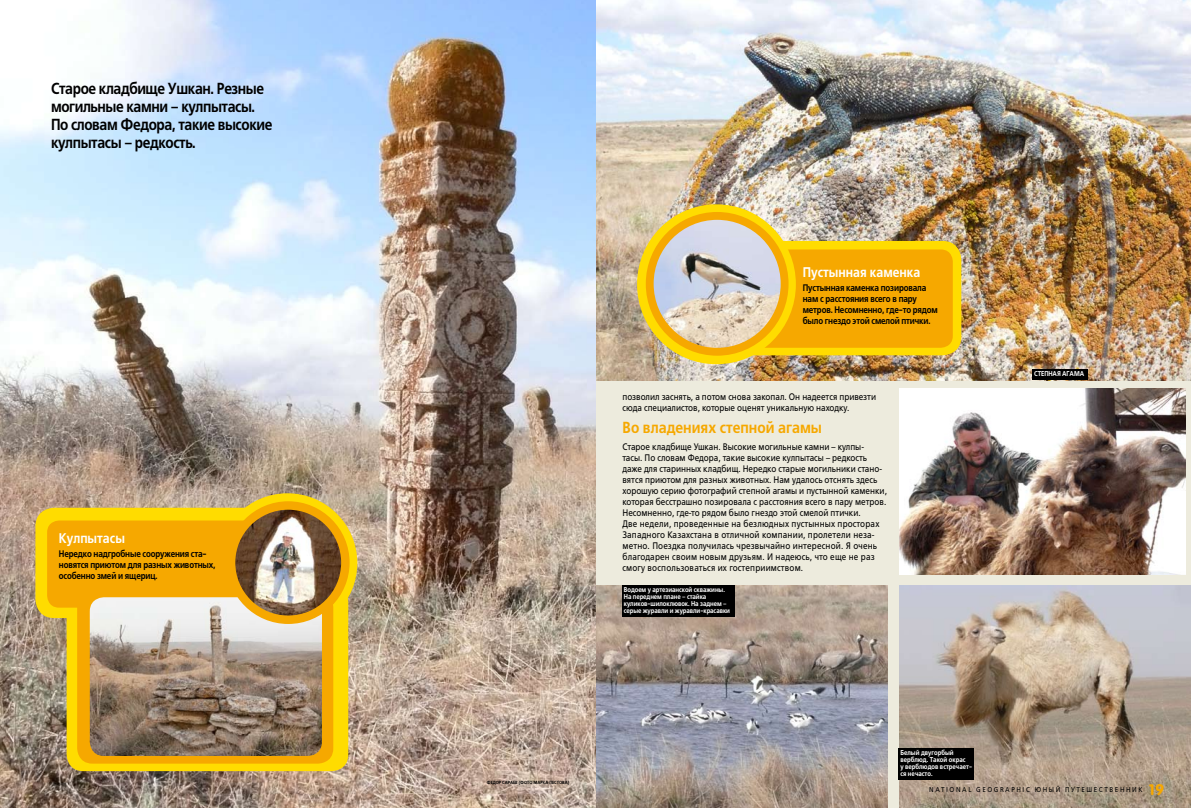
<style>
.page{position:relative;width:1191px;height:808px;background:#edebdd}
.page>*{position:absolute;margin:0;border:0;box-sizing:border-box;transform-origin:0 0}
.t1{font:700 16px/18px "Free Set C";letter-spacing:-.03em;color:#000;scale:.85 1}
.t2{font:700 16px "Free Set C";color:#f6a800;scale:.86 1}
.t3{font:700 14px "Free Set C";color:#fff;scale:.85 1}
.t4{font:9.5px/11px "Free Set C";color:#000;scale:.86 1}
.t5{font:700 9.5px/11px "Free Set C";letter-spacing:-.02em;color:#000;scale:.84 1}
.t6{font:700 7px/7px "Free Set C";letter-spacing:-.01em;color:#fff;scale:.85 1}
.t7{font:7px "Free Set C";letter-spacing:.25em;color:#000;scale:.9 1}
.t8{font:700 4.5px "Free Set C";letter-spacing:-.01em;color:#000;scale:.9 1}
.s1{font-family:"Sans Rounded";font-size:15px;color:#f6a800}
</style>
<div class="page">
<img style="left:899px;top:585px;width:292px;height:223px">
<img style="left:595px;top:585px;width:292px;height:223px">
<img style="left:596px;top:0;width:595px;height:380px">
<img style="left:899px;top:388px;width:286px;height:186px">
<img style="left:0;top:0;width:595px;height:808px">
<div style="left:35px;top:508px;width:231px;height:110px;background:#ffdc00;border-radius:19px"></div>
<div style="left:702px;top:241px;width:259px;height:114px;background:#ffdc00;border-radius:19px"></div>
<div style="left:67px;top:585px;width:281px;height:186px;background:#ffdc00;border-radius:17px"></div>
<div style="left:218px;top:493px;width:139px;height:140px;border:25px solid #ffdc00;border-radius:50%"></div>
<div style="left:77px;top:592px;width:256px;height:172px;background:#f6a800;border-radius:15px"></div>
<div style="left:47px;top:520px;width:258px;height:88px;background:#f6a800;border-radius:12px"></div>
<div style="left:736px;top:249px;width:216px;height:99px;background:#f6a800;border-radius:12px"></div>
<img style="left:90px;top:597px;width:232px;height:159px">
<img style="left:231px;top:505px;width:114px;height:115px;border-radius:57px">
<div style="left:227px;top:501px;width:122px;height:123px;border:8px solid #f6a800;border-radius:50%"></div>
<div style="left:637px;top:204px;width:159px;height:160px;border:24px solid #ffdc00;border-radius:50%"></div>
<img style="left:649px;top:216px;width:135px;height:136px">
<div style="left:646px;top:212px;width:142px;height:144px;border:8px solid #f6a800;border-radius:50%"></div>
<div style="left:899px;top:748px;width:75px;height:32px;background:#000"></div>
<div style="left:622px;top:586px;width:112px;height:31px;background:#000"></div>
<div style="left:1032px;top:370px;width:56px;height:10px;background:#000"></div>
<h1 class="t1" style="left:51px;top:80px;width:262px">Старое кладбище Ушкан. Резные могильные камни – кулпытасы.<br>По словам Федора, такие высокие кулпытасы – редкость.</h1>
<h2 class="t3" style="left:59px;top:530px;width:79px">Кулпытасы</h2>
<p class="t5" style="left:59px;top:548px;width:188px">Нередко надгробные сооружения ста&shy;новятся приютом для разных животных, особенно змей и ящериц.</p>
<h2 class="t3" style="left:803px;top:265px;width:140px">Пустынная каменка</h2>
<p class="t5" style="left:802px;top:283px;width:162px">пустынная каменка позировала нам с расстояния всего в пару метров. Несомненно, где-то рядом было гнездо этой смелой птички.</p>
<p class="t4" style="left:622px;top:391px;width:296px">ПОЗВОЛИЛ ЗАСНЯТЬ, А ПОТОМ СНОВА ЗАКОПАЛ. ОН НАДЕЕТСЯ ПРИВЕЗТИ<br>СЮДА СПЕЦИАЛИСТОВ, КОТОРЫЕ ОЦЕНЯТ УНИКАЛЬНУЮ НАХОДКУ.</p>
<h1 class="t2" style="left:622px;top:418px;width:233px">Во владениях степной агамы</h1>
<p class="t4" style="left:622px;top:441px;width:309px">СТАРОЕ КЛАДБИЩЕ УШКАН. ВЫСОКИЕ МОГИЛЬНЫЕ КАМНИ – КУЛПЫ-<br>ТАСЫ. ПО СЛОВАМ ФЕДОРА, ТАКИЕ ВЫСОКИЕ КУЛПЫТАСЫ – РЕДКОСТЬ ДАЖЕ ДЛЯ СТАРИННЫХ КЛАДБИЩ. НЕРЕДКО СТАРЫЕ МОГИЛЬНИКИ СТАНО-ВЯТСЯ ПРИЮТОМ ДЛЯ РАЗНЫХ ЖИВОТНЫХ. НАМ УДАЛОСЬ ОТСНЯТЬ ЗДЕСЬ ХОРОШУЮ СЕРИЮ ФОТОГРАФИЙ СТЕПНОЙ АГАМЫ И ПУСТЫННОЙ КАМЕНКИ, КОТОРАЯ БЕССТРАШНО ПОЗИРОВАЛА С РАССТОЯНИЯ ВСЕГО В ПАРУ МЕТРОВ.<br>НЕСОМНЕННО, ГДЕ-ТО РЯДОМ БЫЛО ГНЕЗДО ЭТОЙ СМЕЛОЙ ПТИЧКИ.<br>ДВЕ НЕДЕЛИ, ПРОВЕДЕННЫЕ НА БЕЗЛЮДНЫХ ПУСТЫННЫХ ПРОСТОРАХ ЗАПАДНОГО КАЗАХСТАНА В ОТЛИЧНОЙ КОМПАНИИ, ПРОЛЕТЕЛИ НЕЗА-МЕТНО. ПОЕЗДКА ПОЛУЧИЛАСЬ ЧРЕЗВЫЧАЙНО ИНТЕРЕСНОЙ. Я ОЧЕНЬ БЛАГОДАРЕН СВОИМ НОВЫМ ДРУЗЬЯМ. И НАДЕЮСЬ, ЧТО ЕЩЕ НЕ РАЗ СМОГУ ВОСПОЛЬЗОВАТЬСЯ ИХ ГОСТЕПРИИМСТВОМ.</p>
<p class="t6" style="left:624px;top:587px;width:126px">Водоем у артезианской скважины.<br>На переднем плане – стайка куликов-шилоклювок. На заднем – серые журавли и журавли-красавки</p>
<p class="t6" style="left:1034px;top:371px;width:60px">Степ ная агама</p>
<p class="t8" style="left:487px;top:780px;width:14px">ФедорС</p>
<p class="t8" style="left:505px;top:780px;width:73px">араев (фото марка пестова)</p>
<p class="t6" style="left:900px;top:749px;width:86px">Белый двугорбый верблюд. Такой окрас<br>у верблюдов встречает&shy;ся нечасто.</p>
<p class="t7" style="left:929px;top:786px;width:262px">NATIONAL GEOGRAPHIC Ю НЫЙ ПУТЕШЕСТВЕННИ К <span class="s1">19</span></p>
</div>
